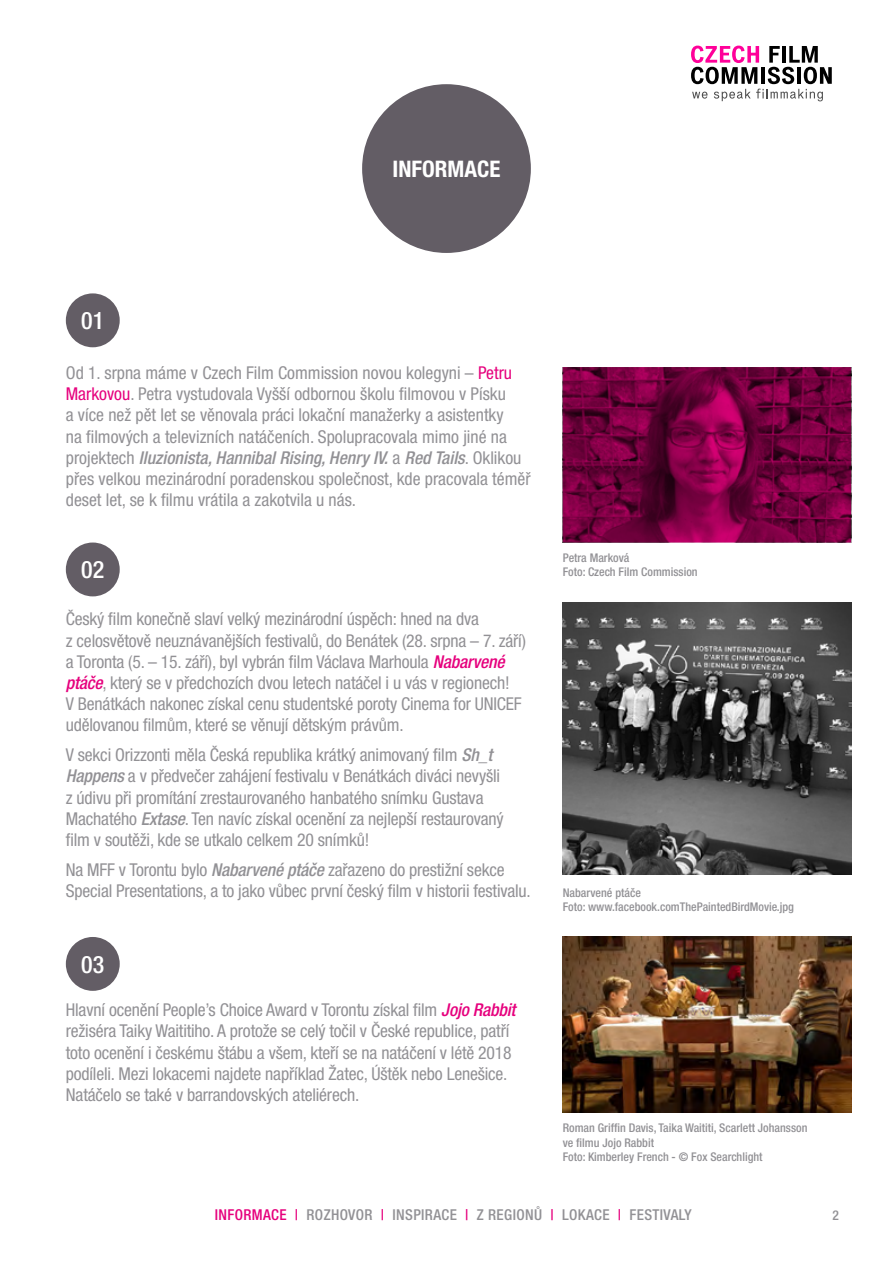
<style>
.page{position:relative;width:893px;height:1263px;background:#fff}
.page>*{position:absolute;margin:0;border:0;box-sizing:border-box;transform-origin:0 0}
.t1{font:500 condensed 24px "Helvetica Neue CE";color:#fff}
.t2{font:700 22.8px "Helvetica Neue Cond CE";color:#fff}
.t3{font:17.7px/21.3px "Helvetica Neue Cond CE";letter-spacing:-.01em;color:#929195}
.t4{font:500 condensed 15px "Helvetica Neue CE";letter-spacing:.025em;color:#929195}
.t5{font:500 condensed 13.5px "Helvetica Neue CE";color:#929195}
.t6{font:500 condensed 12px/14.4px "Helvetica Neue CE";color:#929195}
.s1{color:#e6007d}
.s2{font-family:"Helvetica Neue CE";font-weight:500;font-style:italic;font-stretch:condensed}
.s3{font-family:"Helvetica Neue CE";font-weight:500;font-style:italic;font-stretch:condensed;color:#e6007d}
</style>
<div class="page">
<div style="left:362px;top:84px;width:169px;height:169px;background:#635d65;border-radius:50%"></div>
<svg style="left:691px;top:46px;width:141px;height:55px"></svg>
<img style="left:563px;top:937px;width:288px;height:175px">
<img style="left:563px;top:602px;width:288px;height:272px">
<svg style="left:563px;top:367px;width:288px;height:175px;background:#74003e"></svg>
<div style="left:66px;top:293px;width:54px;height:54px;background:#635d65;border-radius:50%"></div>
<div style="left:66px;top:542px;width:54px;height:54px;background:#635d65;border-radius:50%"></div>
<div style="left:66px;top:937px;width:54px;height:54px;background:#635d65;border-radius:50%"></div>
<p class="t2" style="left:393px;top:156px;width:109px">INFORMACE</p>
<p class="t1" style="left:81px;top:307px;width:25px">01</p>
<p class="t3" style="left:66px;top:362px;width:466px">Od 1. srpna máme v Czech Film Commission novou kolegyni – <span class="s1">Petru Markovou</span>. Petra vystudovala Vyšší odbornou školu filmovou v Písku<br>a více než pět let se věnovala práci lokační manažerky a asistentky<br>na filmových a televizních natáčeních. Spolupracovala mimo jiné na projektech <span class="s2">Iluzionista, Hannibal Rising, Henry IV.</span> a <span class="s2">Red Tails</span>. Oklikou přes velkou mezinárodní poradenskou společnost, kde pracovala téměř deset let, se k filmu vrátila a zakotvila u nás.</p>
<p class="t1" style="left:81px;top:556px;width:25px">02</p>
<p class="t3" style="left:66px;top:608px;width:462px">Český film konečně slaví velký mezinárodní úspěch: hned na dva<br>z celosvětově neuznávanějších festivalů, do Benátek (28. srpna – 7. září) a Toronta (5. – 15. září), byl vybrán film Václava Marhoula <span class="s3">Nabarvené ptáče</span>, který se v předchozích dvou letech natáčel i u vás v regionech!<br>V Benátkách nakonec získal cenu studentské poroty Cinema for UNICEF udělovanou filmům, které se věnují dětským právům.</p>
<p class="t3" style="left:66px;top:744px;width:439px">V sekci Orizzonti měla Česká republika krátký animovaný film <span class="s2">Sh_t Happens</span> a v předvečer zahájení festivalu v Benátkách diváci nevyšli z údivu při promítání zrestaurovaného hanbatého snímku Gustava Machatého <span class="s2">Extase</span>. Ten navíc získal ocenění za nejlepší restaurovaný film v soutěži, kde se utkalo celkem 20 snímků!</p>
<p class="t3" style="left:66px;top:859px;width:467px">Na MFF v Torontu bylo <span class="s2">Nabarvené ptáče</span> zařazeno do prestižní sekce<br>Special Presentations, a to jako vůbec první český film v historii festivalu.</p>
<p class="t1" style="left:81px;top:951px;width:25px">03</p>
<p class="t3" style="left:66px;top:999px;width:451px">Hlavní ocenění People’s Choice Award v Torontu získal film <span class="s3">Jojo Rabbit </span>režiséra Taiky Waititiho. A protože se celý točil v České republice, patří toto ocenění i českému štábu a všem, kteří se na natáčení v létě 2018 podíleli. Mezi lokacemi najdete například Žatec, Úštěk nebo Lenešice.<br>Natáčelo se také v barrandovských ateliérech.</p>
<p class="t6" style="left:563px;top:551px;width:68px">Petra Marková</p>
<p class="t6" style="left:563px;top:565px;width:136px">Foto: Czech Film Commission</p>
<p class="t6" style="left:563px;top:885px;width:80px">Nabarvené ptáče</p>
<p class="t6" style="left:563px;top:900px;width:233px">Foto: www.facebook.comThePaintedBirdMovie.jpg</p>
<p class="t6" style="left:563px;top:1121px;width:246px">Roman Griffin Davis, Taika Waititi, Scarlett Johansson ve filmu Jojo Rabbit</p>
<p class="t6" style="left:563px;top:1150px;width:201px">Foto: Kimberley French - © Fox Searchlight</p>
<p class="t4" style="left:215px;top:1206px;width:478px"><span class="s1">INFORMACE |</span> ROZHOVOR <span class="s1">|</span> INSPIRACE <span class="s1">|</span> Z REGIONŮ <span class="s1">|</span> LOKACE <span class="s1">|</span> FESTIVALY</p>
<p class="t5" style="left:832px;top:1208px;width:8px">2</p>
</div>
